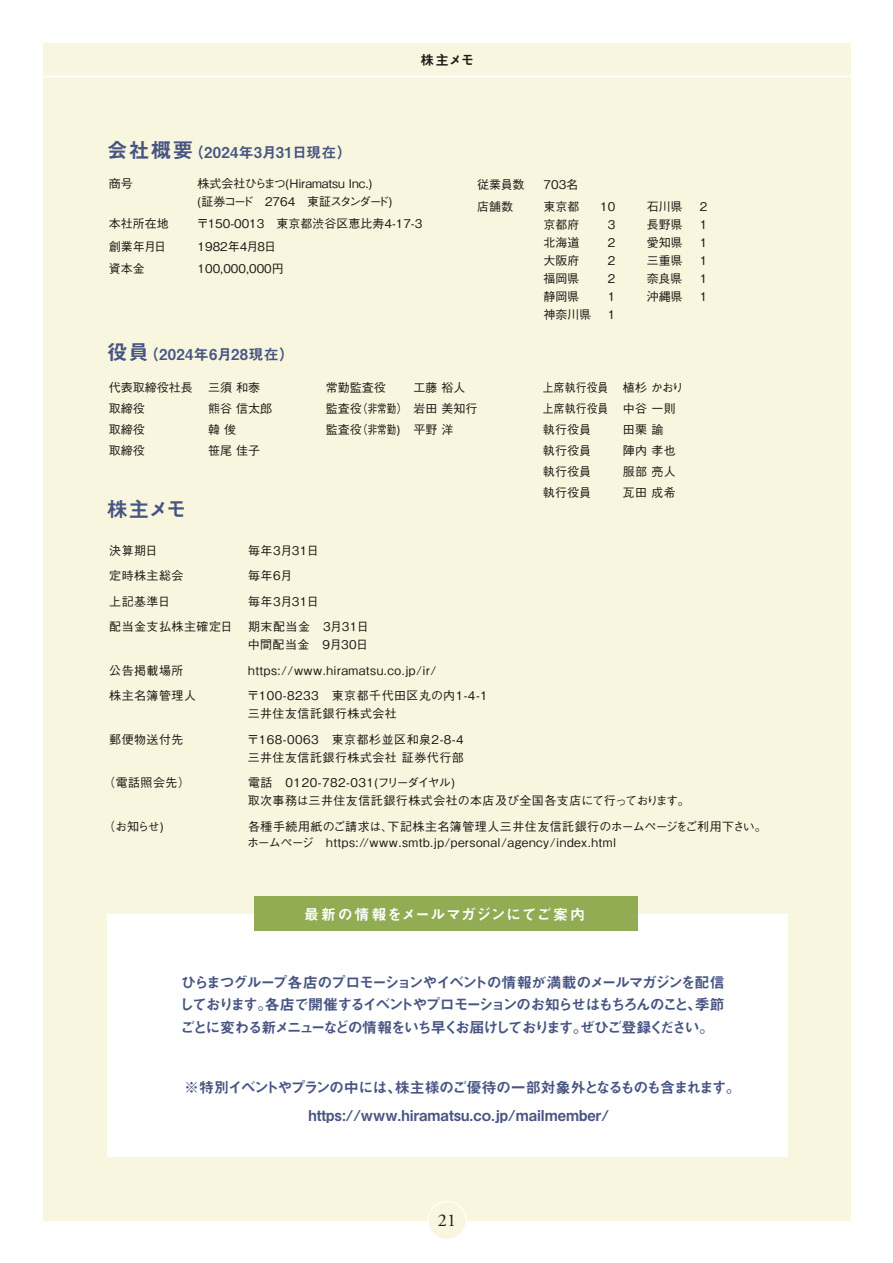
<style>
.page{position:relative;width:893px;height:1263px;background:#fff}
.page>*{position:absolute;margin:0;border:0;box-sizing:border-box;transform-origin:0 0}
.t1{font:21px "Midashi Go Pro MB31";color:#485583}
.t2{font:18px "Adobe Garamond Pro";color:#221815}
.t3{font:15px/22.5px "Midashi Go Pro MB31";letter-spacing:-.035em;color:#485583;text-align:justify}
.t4{font:15px/28.5px "Midashi Go Pro MB31";color:#485583;text-align:center}
.t5{font:15px "Midashi Go Pro MB31";letter-spacing:.02em;color:#485583}
.t6{font:15px "Midashi Go Pro MB31";letter-spacing:.045em;color:#fff}
.t7{font:13.5px "Midashi Go Pro MB31";color:#221815}
.t8{font:500 12px/18px "Gothic BBB Pro";letter-spacing:.04em;color:#221815}
.t9{font:500 12px "Gothic BBB Pro";letter-spacing:.02em;color:#221815}
.t10{font:500 12px/21px "Gothic BBB Pro";color:#221815}
.t11{font:500 12px/21px "Gothic BBB Pro";letter-spacing:.02em;color:#221815;scale:.9 1}
.s1{font-size:21px}
</style>
<div class="page">
<div style="left:43px;top:43px;width:808px;height:1177px;background:#f8f6de"></div>
<hr style="left:43px;top:76px;width:808px;height:1px;background:#fff">
<div style="left:107px;top:914px;width:680px;height:243px;background:#fff"></div>
<div style="left:254px;top:896px;width:384px;height:34px;background:#91ac52"></div>
<div style="left:428px;top:1201px;width:38px;height:39px;background:#f8f6de;border-radius:50%"></div>
<div style="left:427px;top:1200px;width:40px;height:40px;border:1px solid #fff;border-radius:50%"></div>
<p class="t5" style="left:107px;top:140px;width:246px"><span class="s1">会社概要</span>（2024年3月31日現在）</p>
<p class="t7" style="left:420px;top:50px;width:55px">株主メモ</p>
<p class="t9" style="left:109px;top:174px;width:25px">商号</p>
<p class="t10" style="left:198px;top:173px;width:196px;line-height:18px">株式会社ひらまつ(Hiramatsu Inc.)<br>(証券コード　2764　東証スタンダード)</p>
<p class="t9" style="left:109px;top:214px;width:61px">本社所在地</p>
<p class="t10" style="left:197px;top:212px;width:227px">〒150-0013　東京都渋谷区恵比寿4-17-3</p>
<p class="t9" style="left:109px;top:237px;width:59px">創業年月日</p>
<p class="t10" style="left:198px;top:234px;width:80px">1982年4月8日</p>
<p class="t9" style="left:109px;top:259px;width:37px">資本金</p>
<p class="t10" style="left:198px;top:257px;width:88px">100,000,000円</p>
<p class="t9" style="left:477px;top:175px;width:49px">従業員数</p>
<p class="t9" style="left:544px;top:175px;width:36px">703名</p>
<p class="t9" style="left:477px;top:197px;width:37px">店舗数</p>
<p class="t9" style="left:544px;top:197px;width:37px">東京都</p>
<p class="t9" style="left:600px;top:197px;width:17px">10</p>
<p class="t9" style="left:647px;top:197px;width:37px">石川県</p>
<p class="t9" style="left:700px;top:197px;width:9px">2</p>
<p class="t9" style="left:544px;top:215px;width:37px">京都府</p>
<p class="t9" style="left:608px;top:215px;width:9px">3</p>
<p class="t9" style="left:647px;top:215px;width:37px">長野県</p>
<p class="t9" style="left:700px;top:215px;width:9px">1</p>
<p class="t9" style="left:544px;top:233px;width:37px">北海道</p>
<p class="t9" style="left:608px;top:233px;width:9px">2</p>
<p class="t9" style="left:647px;top:233px;width:37px">愛知県</p>
<p class="t9" style="left:700px;top:233px;width:9px">1</p>
<p class="t9" style="left:544px;top:251px;width:37px">大阪府</p>
<p class="t9" style="left:608px;top:251px;width:9px">2</p>
<p class="t9" style="left:647px;top:251px;width:37px">三重県</p>
<p class="t9" style="left:700px;top:251px;width:9px">1</p>
<p class="t9" style="left:544px;top:269px;width:37px">福岡県</p>
<p class="t9" style="left:608px;top:269px;width:9px">2</p>
<p class="t9" style="left:647px;top:269px;width:37px">奈良県</p>
<p class="t9" style="left:700px;top:269px;width:9px">1</p>
<p class="t9" style="left:544px;top:287px;width:37px">静岡県</p>
<p class="t9" style="left:608px;top:287px;width:9px">1</p>
<p class="t9" style="left:647px;top:287px;width:37px">沖縄県</p>
<p class="t9" style="left:700px;top:287px;width:9px">1</p>
<p class="t9" style="left:544px;top:305px;width:49px">神奈川県</p>
<p class="t9" style="left:608px;top:305px;width:9px">1</p>
<p class="t5" style="left:107px;top:342px;width:189px"><span class="s1">役員</span>（2024年6月28現在）</p>
<p class="t10" style="left:109px;top:376px;width:85px">代表取締役社長</p>
<p class="t9" style="left:208px;top:378px;width:53px">三須 和泰</p>
<p class="t9" style="left:109px;top:399px;width:37px">取締役</p>
<p class="t9" style="left:208px;top:399px;width:65px">熊谷 信太郎</p>
<p class="t9" style="left:109px;top:420px;width:37px">取締役</p>
<p class="t9" style="left:208px;top:420px;width:29px">韓 俊</p>
<p class="t9" style="left:109px;top:441px;width:37px">取締役</p>
<p class="t9" style="left:208px;top:441px;width:53px">笹尾 佳子</p>
<h1 class="t1" style="left:107px;top:492px;width:82px">株主メモ</h1>
<p class="t9" style="left:326px;top:378px;width:62px">常勤監査役</p>
<p class="t10" style="left:326px;top:376px;width:153px;text-indent:88px">工藤 裕人監査役（非常勤） 岩田 美知行監査役（非常勤) 平野 洋</p>
<p class="t11" style="left:543px;top:376px;width:158px">上席執行役員 植杉 かおり上席執行役員 中谷 一則執行役員</p>
<p class="t9" style="left:623px;top:420px;width:42px">田栗 諭</p>
<p class="t9" style="left:543px;top:441px;width:50px">執行役員</p>
<p class="t9" style="left:623px;top:441px;width:54px">陣内 孝也</p>
<p class="t9" style="left:543px;top:462px;width:50px">執行役員</p>
<p class="t9" style="left:623px;top:462px;width:54px">服部 亮人</p>
<p class="t9" style="left:543px;top:483px;width:50px">執行役員</p>
<p class="t9" style="left:623px;top:483px;width:54px">瓦田 成希</p>
<p class="t9" style="left:109px;top:540px;width:50px">決算期日</p>
<p class="t9" style="left:248px;top:540px;width:72px">毎年3月31日</p>
<p class="t9" style="left:109px;top:566px;width:76px">定時株主総会</p>
<p class="t9" style="left:248px;top:566px;width:46px">毎年6月</p>
<p class="t9" style="left:109px;top:591px;width:62px">上記基準日</p>
<p class="t9" style="left:248px;top:591px;width:72px">毎年3月31日</p>
<p class="t8" style="left:109px;top:616px;width:125px">配当金支払株主確定日</p>
<p class="t8" style="left:248px;top:616px;width:123px">期末配当金　3月31日中間配当金　9月30日</p>
<p class="t9" style="left:109px;top:660px;width:76px">公告掲載場所</p>
<p class="t8" style="left:248px;top:660px;width:190px">https://www.hiramatsu.co.jp/ir/</p>
<p class="t8" style="left:109px;top:685px;width:88px">株主名簿管理人</p>
<p class="t8" style="left:247px;top:685px;width:242px">〒100-8233　東京都千代田区丸の内1-4-1三井住友信託銀行株式会社</p>
<p class="t9" style="left:109px;top:729px;width:76px">郵便物送付先</p>
<p class="t8" style="left:247px;top:729px;width:218px">〒168-0063　東京都杉並区和泉2-8-4三井住友信託銀行株式会社 証券代行部</p>
<p class="t9" style="left:103px;top:773px;width:88px">（電話照会先）</p>
<p class="t8" style="left:248px;top:772px;width:444px">電話　0120-782-031(フリーダイヤル)<br>取次事務は三井住友信託銀行株式会社の本店及び全国各支店にて行っております。</p>
<p class="t9" style="left:103px;top:816px;width:62px">（お知らせ)</p>
<p class="t8" style="left:247px;top:816px;width:521px;line-height:16.5px">各種手続用紙のご請求は、下記株主名簿管理人三井住友信託銀行のホームページをご利用下さい。ホームページ　https://www.smtb.jp/personal/agency/index.html</p>
<p class="t6" style="left:304px;top:902px;width:283px">最新の情報をメールマガジンにてご案内</p>
<p class="t3" style="left:180px;top:969px;width:547px">ひらまつグループ各店のプロモーションやイベントの情報が満載のメールマガジンを配信しております。各店で開催するイベントやプロモーションのお知らせはもちろんのこと、季節ごとに変わる新メニューなどの情報をいち早くお届けしております。ぜひご登録ください。</p>
<p class="t4" style="left:184px;top:1071px;width:558px">※特別イベントやプランの中には、株主様のご優待の一部対象外となるものも含まれます。https://www.hiramatsu.co.jp/mailmember/</p>
<h2 class="t2" style="left:438px;top:1210px;width:20px">21</h2>
</div>
